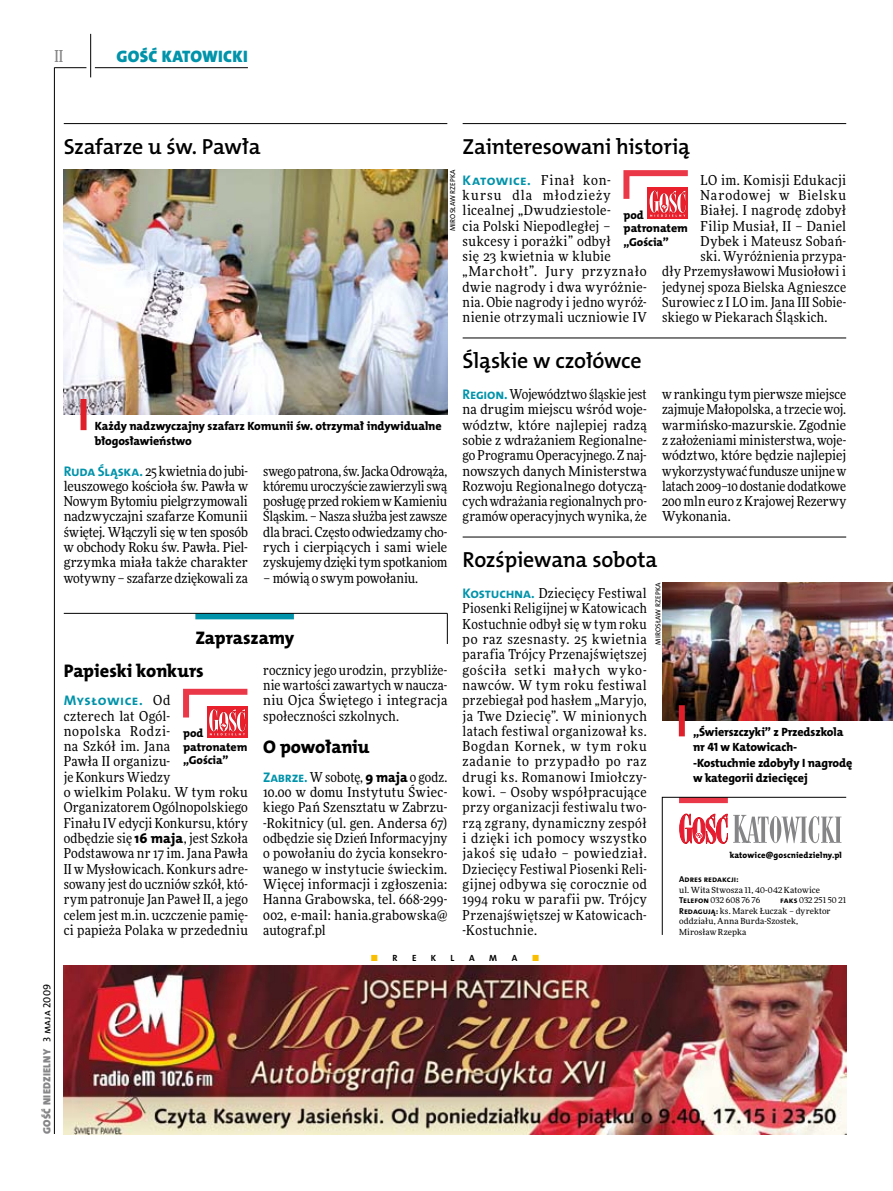
<style>
.page{position:relative;width:893px;height:1191px;background:#fff}
.page>*{position:absolute;margin:0;border:0;box-sizing:border-box;transform-origin:0 0}
.t1{font:21.9px "The Mix HP6 Se Bld";letter-spacing:-.015em;color:#000}
.t2{font:18.3px "The Mix HP8 Ex Bld";letter-spacing:-.01em;color:#000}
.t3{font:16.65px "The Mix HP9 Blk";letter-spacing:.02em;color:#0093aa}
.t4{font:500 16.5px "Freeday Narrow";color:#858486;scale:.9 1}
.t5{font:13.95px "The Mix HP7 Bld";letter-spacing:.025em;color:#0093aa}
.t6{font:13.65px/15.3px "Freeday Narrow News";letter-spacing:.02em;color:#000;text-align:justify}
.t7{font:13.65px "Freeday Narrow News";color:#000}
.t8{font:13.65px "Freeday Narrow News";letter-spacing:.055em;color:#000}
.t9{font:12px/15.3px "The Mix HP8 Ex Bld";letter-spacing:-.01em;color:#000}
.t10{font:11.7px/13.5px "The Mix HP8 Ex Bld";letter-spacing:-.005em;color:#000}
.t11{font:10.5px "The Mix HP9 Blk";letter-spacing:.025em;color:#858486}
.t12{font:9px "The Mix HP7 Bld";color:#000}
.t13{font:9px "The Mix HP7 Bld";color:#f9be00}
.t14{font:8.55px "The Mix HP8 Ex Bld";letter-spacing:.015em;color:#000}
.t15{font:8.55px "The Mix HP7 Bld";letter-spacing:.005em;color:#000}
.t16{font:8.4px/10.5px "Freeday News";letter-spacing:.01em;color:#000}
.t17{font:7.2px "The Mix HP5 Plain";letter-spacing:.01em;color:#000}
.s1{font-family:"Freeday Narrow News";font-size:13.65px;color:#000}
.s2{font-family:"The Mix HP7 Bld";font-size:13.95px;color:#0093aa}
.s3{font-family:"The Mix HP8 Ex Bld";font-size:13.95px}
.s4{font-family:"The Mix HP7 Bld";font-size:8.55px}
.s5{font-family:"The Mix HP5 Plain";color:#000}
.s6{color:#000}
</style>
<div class="page">
<hr style="left:54px;top:67px;width:1px;height:1067px;background:#000">
<hr style="left:90px;top:34px;width:1px;height:43px;background:#000">
<hr style="left:54px;top:67px;width:32px;height:1px;background:#000">
<hr style="left:95px;top:67px;width:153px;height:1px;background:#000">
<hr style="left:463px;top:537px;width:383px;height:1px;background:#000">
<hr style="left:64px;top:123px;width:383px;height:1px;background:#000">
<hr style="left:463px;top:123px;width:383px;height:1px;background:#000">
<img style="left:662px;top:583px;width:230px;height:137px">
<img style="left:64px;top:169px;width:383px;height:245px">
<hr style="left:463px;top:338px;width:383px;height:1px;background:#000">
<svg style="left:662px;top:797px;width:185px;height:138px"></svg>
<div style="left:648px;top:187px;width:40px;height:32px;background:#ea202c"></div>
<svg style="left:623px;top:170px;width:65px;height:47px"></svg>
<img style="left:64px;top:965px;width:782px;height:169px">
<div style="left:81px;top:399px;width:6px;height:31px;background:#df1f2a"></div>
<svg style="left:207px;top:735px;width:40px;height:2px"></svg>
<svg style="left:183px;top:688px;width:65px;height:47px"></svg>
<div style="left:679px;top:705px;width:6px;height:31px;background:#df1f2a"></div>
<div style="left:195px;top:613px;width:99px;height:6px;background:#0093aa"></div>
<hr style="left:64px;top:613px;width:383px;height:1px;background:#000">
<hr style="left:447px;top:613px;width:1px;height:31px;background:#000">
<p class="t4" style="left:54px;top:46px;width:11px">II</p>
<p class="t3" style="left:117px;top:46px;width:133px">GOŚĆ KATOWICKI</p>
<h1 class="t1" style="left:64px;top:132px;width:198px">Szafarze u św. Pawła</h1>
<h1 class="t1" style="left:463px;top:132px;width:229px">Zainteresowani historią</h1>
<p class="t5" style="left:463px;top:171px;width:149px">Katowice. <span class="s1">Finał kon-</span></p>
<p class="t6" style="left:463px;top:187px;width:186px;text-align:left">kursu dla młodzieży licealnej „Dwudziestole-<br>cia Polski Niepodległej – sukcesy i porażki” odbył<br>się 23 kwietnia w klubie „Marchołt”. Jury przyznało dwie nagrody i dwa wyróżnie&shy;nia. Obie nagrody i jedno wyróż&shy;nienie otrzymali uczniowie IV</p>
<p class="t17" style="left:448px;top:231px;width:63px;rotate:-90deg">mirosław rzepka</p>
<p class="t6" style="left:701px;top:172px;width:147px">LO im. Komisji Edukacji</p>
<p class="t8" style="left:701px;top:187px;width:147px">Narodowej w Bielsku</p>
<p class="t6" style="left:701px;top:202px;width:147px">Białej. I nagrodę zdobył</p>
<p class="t6" style="left:701px;top:218px;width:147px">Filip Musiał, II – Daniel</p>
<p class="t6" style="left:701px;top:233px;width:147px">Dybek i Mateusz Sobań-</p>
<p class="t6" style="left:701px;top:248px;width:147px">ski. Wyróżnienia przypa-</p>
<p class="t6" style="left:662px;top:264px;width:186px">dły Przemysławowi Musiołowi i</p>
<p class="t6" style="left:662px;top:279px;width:186px">jedynej spoza Bielska Agnieszce</p>
<p class="t6" style="left:662px;top:294px;width:186px">Surowiec z I LO im. Jana III Sobie-</p>
<p class="t6" style="left:662px;top:310px;width:167px">skiego w Piekarach Śląskich.</p>
<p class="t10" style="left:624px;top:208px;width:66px">pod patronatem „Gościa”</p>
<h1 class="t1" style="left:463px;top:347px;width:180px">Śląskie w czołówce</h1>
<p class="t6" style="left:463px;top:386px;width:186px"><span class="s2">Region.</span> Województwo śląskie jest na drugim miejscu wśród woje&shy;wództw, które najlepiej radzą sobie z wdrażaniem Regionalne&shy;go Programu Operacyjnego. Z naj&shy;nowszych danych Ministerstwa Rozwoju Regionalnego dotyczą&shy;cych wdrażania regionalnych pro&shy;gramów operacyjnych wynika, że</p>
<p class="t6" style="left:662px;top:386px;width:186px">w rankingu tym pierwsze miejsce zajmuje Małopolska, a trzecie woj. warmińsko-mazurskie. Zgodnie z założeniami ministerstwa, woje&shy;wództwo, które będzie najlepiej wykorzystywać fundusze unijne w latach 2009–10 dostanie dodatkowe 200 mln euro z Krajowej Rezerwy Wykonania.</p>
<p class="t9" style="left:95px;top:418px;width:348px">Każdy nadzwyczajny szafarz Komunii św. otrzymał indywidualne błogosławieństwo</p>
<p class="t6" style="left:64px;top:463px;width:186px"><span class="s2">Ruda Śląska.</span> 25 kwietnia do jubi&shy;leuszowego kościoła św. Pawła w Nowym Bytomiu pielgrzymowali nadzwyczajni szafarze Komunii świętej. Włączyli się w ten sposób w obchody Roku św. Pawła. Piel&shy;grzymka miała także charakter wotywny – szafarze dziękowali za</p>
<p class="t6" style="left:263px;top:463px;width:186px">swego patrona, św. Jacka Odrowąża, któremu uroczyście zawierzyli swą posługę przed rokiem w Kamieniu Śląskim. – Nasza służba jest zawsze dla braci. Często odwiedzamy cho&shy;rych i cierpiących i sami wiele zyskujemy dzięki tym spotkaniom</p>
<h1 class="t1" style="left:463px;top:546px;width:196px">Rozśpiewana sobota</h1>
<p class="t6" style="left:463px;top:585px;width:186px"><span class="s2">Kostuchna.</span> Dziecięcy Festiwal Piosenki Religijnej w Katowicach Kostuchnie odbył się w tym roku po raz szesnasty. 25 kwietnia parafia Trójcy Przenajświętszej gościła setki małych wyko&shy;nawców. W tym roku festiwal przebiegał pod hasłem „Maryjo, ja Twe Dziecię”. W minionych latach festiwal organizował ks.<br>Bogdan Kornek, w tym roku zadanie to przypadło po raz drugi ks. Romanowi Imiołczy&shy;kowi. – Osoby współpracujące przy organizacji festiwalu two&shy;rzą zgrany, dynamiczny zespół i dzięki ich pomocy wszystko jakoś się udało – powiedział.<br>Dziecięcy Festiwal Piosenki Reli&shy;gijnej odbywa się corocznie od 1994 roku w parafii pw. Trójcy Przenajświętszej w Katowicach--Kostuchnie.</p>
<p class="t7" style="left:263px;top:569px;width:156px">– mówią o swym powołaniu.</p>
<p class="t17" style="left:653px;top:644px;width:63px;rotate:-90deg">mirosław rzepka</p>
<h2 class="t2" style="left:195px;top:626px;width:100px">Zapraszamy</h2>
<h2 class="t2" style="left:64px;top:659px;width:141px">Papieski konkurs</h2>
<p class="t5" style="left:64px;top:691px;width:108px">Mysłowice. <span class="s1">Od</span></p>
<p class="t6" style="left:64px;top:708px;width:186px;text-align:left">czterech lat Ogól-<br>nopolska Rodzi-<br>na Szkół im. Jana<br>Pawła II organizu-<br>je Konkurs Wiedzy<br>o wielkim Polaku. W tym roku<br>Organizatorem Ogólnopolskiego<br>Finału IV edycji Konkursu, który odbędzie się <span class="s3">16 maja</span>, jest Szkoła<br>Podstawowa nr 17 im. Jana Pawła<br>II w Mysłowicach. Konkurs adre&shy;sowany jest do uczniów szkół, któ&shy;rym patronuje Jan Paweł II, a jego celem jest m.in. uczczenie pamię&shy;ci papieża Polaka w przededniu</p>
<p class="t6" style="left:263px;top:662px;width:186px">rocznicy jego urodzin, przybliże&shy;nie wartości zawartych w naucza&shy;niu Ojca Świętego i integracja społeczności szkolnych.</p>
<h2 class="t2" style="left:263px;top:735px;width:107px">O powołaniu</h2>
<p class="t6" style="left:263px;top:769px;width:186px"><span class="s2">Zabrze.</span> W sobotę, <span class="s3">9 maja</span> o godz.<br>10.00 w domu Instytutu Świec&shy;kiego Pań Szensztatu w Zabrzu--Rokitnicy (ul. gen. Andersa 67) odbędzie się Dzień Informacyjny o powołaniu do życia konsekro&shy;wanego w instytucie świeckim.<br>Więcej informacji i zgłoszenia:<br>Hanna Grabowska, tel. 668-299- 002, e-mail: hania.grabowska@ autograf.pl</p>
<p class="t10" style="left:183px;top:726px;width:66px">pod patronatem „Gościa”</p>
<p class="t9" style="left:693px;top:724px;width:161px">„Świerszczyki” z Przedszkola nr 41 w Katowicach--Kostuchnie zdobyły I nagrodę w kategorii dziecięcej</p>
<p class="t14" style="left:730px;top:850px;width:114px">katowice@goscniedzielny.pl</p>
<p class="t15" style="left:679px;top:874px;width:61px">Adres redakcji:</p>
<p class="t16" style="left:679px;top:884px;width:142px">ul. Wita Stwosza 11, 40-042 Katowice<br><span class="s4">Telefon</span> 032 608 76 76</p>
<p class="t16" style="left:679px;top:895px;width:169px;text-indent:101px"><span class="s4">faks</span> 032 251 50 21<br><span class="s4">Redagują:</span> ks. Marek Łuczak – dyrektor oddziału, Anna Burda-Szostek,<br>Mirosław Rzepka</p>
<p class="t11" style="left:40px;top:1134px;width:152px;rotate:-90deg">GOŚĆ NIEDZIELNY <span class="s5">3 maja 2009</span></p>
<p class="t13" style="left:370px;top:952px;width:28px">■ <span class="s6">r</span></p>
<p class="t12" style="left:412px;top:952px;width:6px">e</p>
<p class="t12" style="left:431px;top:952px;width:6px">k</p>
<p class="t12" style="left:451px;top:952px;width:5px">l</p>
<p class="t12" style="left:469px;top:952px;width:18px">ama</p>
<p class="t13" style="left:532px;top:952px;width:9px">■</p>
</div>
